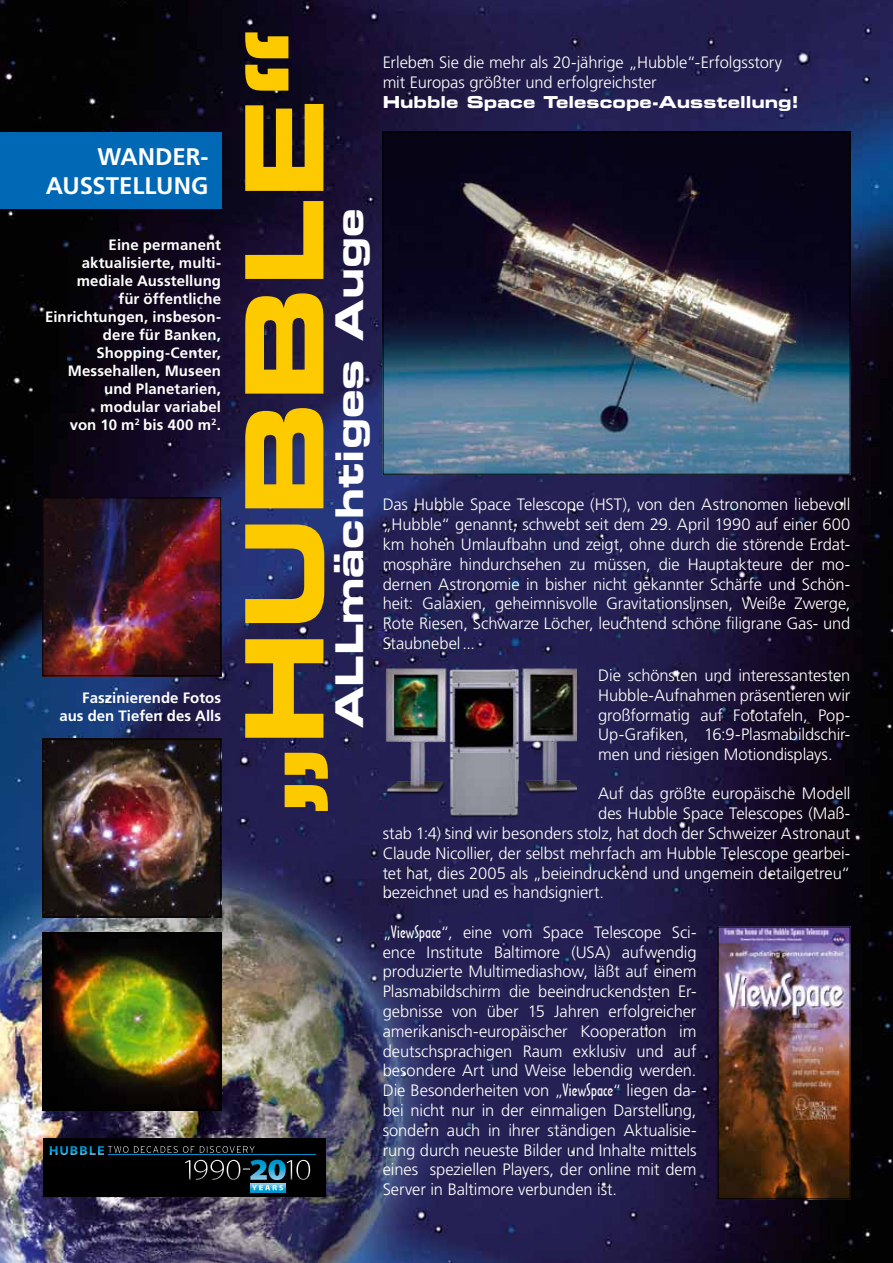
<style>
.page{position:relative;width:893px;height:1263px;background:#fff}
.page>*{position:absolute;margin:0;border:0;box-sizing:border-box;transform-origin:0 0}
.t1{font:108px "Eurostile LT Std Bold Ex 2";color:#fdca00}
.t2{font:38.25px "Eurostile LT Std Bold Ex 2";color:#fff}
.t3{font:700 24px/28.8px "Frutiger";letter-spacing:-.005em;color:#fff;text-align:right}
.t4{font:300 16.5px/19.8px "Frutiger";letter-spacing:-.005em;color:#fff;text-align:justify}
.t5{font:16.5px "Eurostile LT Std Bold Ex 2";letter-spacing:.005em;color:#fff}
.t6{font:700 15px/18px "Frutiger";letter-spacing:.005em;color:#fff;text-align:right}
.s1{font-family:"Arcitectura";font-weight:400}
</style>
<div class="page">
<img style="left:0;top:0;width:893px;height:1263px">
<img style="left:45px;top:499px;width:174px;height:175px">
<div style="left:43px;top:497px;width:178px;height:179px;border:1px solid #000"></div>
<img style="left:45px;top:741px;width:174px;height:174px">
<div style="left:43px;top:739px;width:178px;height:178px;border:1px solid #000"></div>
<img style="left:45px;top:934px;width:174px;height:175px">
<div style="left:43px;top:932px;width:178px;height:179px;border:1px solid #000"></div>
<img style="left:385px;top:134px;width:463px;height:339px">
<div style="left:383px;top:132px;width:467px;height:343px;border:1px solid #000"></div>
<img style="left:720px;top:929px;width:128px;height:268px">
<div style="left:718px;top:927px;width:132px;height:272px;border:1px solid #000"></div>
<img style="left:379px;top:668px;width:198px;height:150px">
<div style="left:43px;top:1138px;width:282px;height:59px;background:#000"></div>
<hr style="left:108px;top:1154px;width:208px;height:1px;background:#008eca">
<svg style="left:250px;top:1190px;width:35px;height:2px"></svg>
<svg style="left:50px;top:1146px;width:260px;height:44px"></svg>
<div style="left:0;top:132px;width:221px;height:76px;background:#0068b5"></div>
<h3 class="t3" style="left:46px;top:142px;width:164px">WANDER-<br>AUSSTELLUNG</h3>
<p class="t6" style="left:45px;top:235px;width:178px">Eine permanent aktualisierte, multi&shy;mediale Ausstellung<br>für öffentliche<br>Einrichtungen, insbeson&shy;dere für Banken,<br>Shopping-Center,<br>Messehallen, Museen und Planetarien, modular variabel<br>von 10 m<sup>2</sup> bis 400 m<sup>2</sup>.</p>
<p class="t6" style="left:59px;top:689px;width:163px">Faszinierende Fotos aus den Tiefen des Alls</p>
<h1 class="t1" style="left:208px;top:818px;width:794px;rotate:-90deg">„HUBBLE“</h1>
<h2 class="t2" style="left:322px;top:728px;width:521px;rotate:-90deg">ALLmächtiges Auge</h2>
<p class="t4" style="left:383px;top:53px;width:401px">Erleben Sie die mehr als 20-jährige „Hubble“-Erfolgsstory mit Europas größter und erfolgreichster</p>
<p class="t5" style="left:383px;top:90px;width:418px">Hubble Space Telescope-Ausstellung!</p>
<p class="t4" style="left:383px;top:495px;width:469px">Das Hubble Space Telescope (HST), von den Astronomen liebevoll „Hubble“ genannt, schwebt seit dem 29. April 1990 auf einer 600 km hohen Umlaufbahn und zeigt, ohne durch die störende Erdat&shy;mosphäre hindurchsehen zu müssen, die Hauptakteure der mo&shy;dernen Astronomie in bisher nicht gekannter Schärfe und Schön&shy;heit: Galaxien, geheimnisvolle Gravitationslinsen, Weiße Zwerge, Rote Riesen, Schwarze Löcher, leuchtend schöne filigrane Gas- und Staubnebel...</p>
<p class="t4" style="left:598px;top:665px;width:254px">Die schönsten und interessantesten Hubble-Aufnahmen präsentieren wir großformatig auf Fototafeln, Pop-Up-Grafiken, 16:9-Plasmabildschir&shy;men und riesigen Motiondisplays.</p>
<p class="t4" style="left:598px;top:784px;width:254px">Auf das größte europäische Modell</p>
<p class="t4" style="left:598px;top:803px;width:254px">des Hubble Space Telescopes (Maß-</p>
<p class="t4" style="left:383px;top:823px;width:469px">stab 1:4) sind wir besonders stolz, hat doch der Schweizer Astronaut</p>
<p class="t4" style="left:383px;top:843px;width:469px">Claude Nicollier, der selbst mehrfach am Hubble Telescope gearbei-</p>
<p class="t4" style="left:383px;top:863px;width:469px">tet hat, dies 2005 als „beieindruckend und ungemein detailgetreu“</p>
<p class="t4" style="left:383px;top:883px;width:223px">bezeichnet und es handsigniert.</p>
<p class="t4" style="left:383px;top:922px;width:315px">„<span class="s1">ViewSpace</span>“, eine vom Space Telescope Sci&shy;ence Institute Baltimore (USA) aufwendig produzierte Multimediashow, läßt auf einem Plasmabildschirm die beeindruckendsten Er&shy;gebnisse von über 15 Jahren erfolgreicher amerikanisch-europäischer Kooperation im deutschsprachigen Raum exklusiv und auf besondere Art und Weise lebendig werden.<br>Die Besonderheiten von „<span class="s1">ViewSpace</span>“ liegen da&shy;bei nicht nur in der einmaligen Darstellung, sondern auch in ihrer ständigen Aktualisie&shy;rung durch neueste Bilder und Inhalte mittels eines speziellen Players, der online mit dem Server in Baltimore verbunden ist.</p>
</div>
